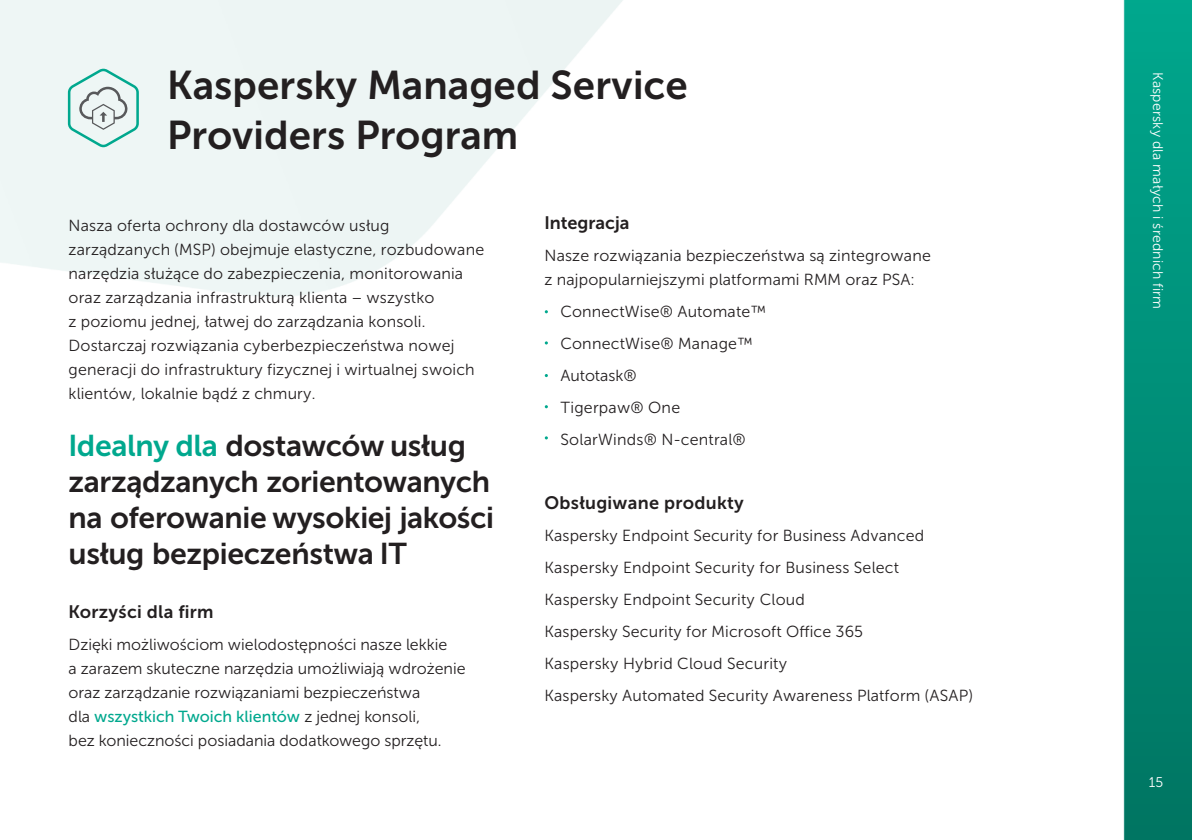
<style>
.page{position:relative;width:1192px;height:840px;background:#fff}
.page>*{position:absolute;margin:0;border:0;box-sizing:border-box;transform-origin:0 0}
.t1{font:40px/50px "Museo Sans Cyrl 700";color:#231f20}
.t2{font:30px/36px "Museo Sans Cyrl 700";letter-spacing:-.015em;color:#231f20}
.t3{font:18px "Museo Sans Cyrl 700";letter-spacing:.015em;color:#231f20}
.t4{font:16px/24px "Museo Sans Cyrl 300";letter-spacing:.01em;color:#231f20}
.t5{font:16px "Museo Sans Cyrl 500";color:#00a88e}
.t6{font:14px "Museo Sans Cyrl 300";letter-spacing:.015em;color:#fff}
.s1{color:#00a88e}
.s2{font-family:"Museo Sans Cyrl 300";color:#231f20}
</style>
<div class="page">
<img style="left:1px;top:1px;width:1190px;height:839px">
<svg style="left:545px;top:341px;width:3px;height:4px"></svg>
<svg style="left:68px;top:69px;width:71px;height:78px;background:#cae2df"></svg>
<h1 class="t1" style="left:167px;top:64px;width:522px">Kaspersky Managed Service<br>Providers Program</h1>
<p class="t6" style="left:1163px;top:72px;width:238px;rotate:90deg">Kaspersky dla małych i średnich firm</p>
<p class="t3" style="left:544px;top:216px;width:86px">Integracja</p>
<p class="t4" style="left:544px;top:245px;width:388px">Nasze rozwiązania bezpieczeństwa są zintegrowane z najpopularniejszymi platformami RMM oraz PSA:</p>
<p class="t4" style="left:560px;top:297px;width:207px;line-height:32px">ConnectWise® Automate™<br>ConnectWise® Manage™<br>Autotask®<br>Tigerpaw® One<br>SolarWinds® N-central®</p>
<p class="t4" style="left:69px;top:215px;width:417px">Nasza oferta ochrony dla dostawców usług zarządzanych (MSP) obejmuje elastyczne, rozbudowane narzędzia służące do zabezpieczenia, monitorowania oraz zarządzania infrastrukturą klienta – wszystko<br>z poziomu jednej, łatwej do zarządzania konsoli.<br>Dostarczaj rozwiązania cyberbezpieczeństwa nowej generacji do infrastruktury fizycznej i wirtualnej swoich klientów, lokalnie bądź z chmury.</p>
<h2 class="t2" style="left:69px;top:430px;width:427px"><span class="s1">Idealny dla</span> dostawców usług zarządzanych zorientowanych na oferowanie wysokiej jakości usług bezpieczeństwa IT</h2>
<p class="t3" style="left:544px;top:495px;width:201px">Obsługiwane produkty</p>
<p class="t4" style="left:544px;top:521px;width:430px;line-height:32px">Kaspersky Endpoint Security for Business Advanced Kaspersky Endpoint Security for Business Select Kaspersky Endpoint Security Cloud<br>Kaspersky Security for Microsoft Office 365<br>Kaspersky Hybrid Cloud Security<br>Kaspersky Automated Security Awareness Platform (ASAP)</p>
<p class="t3" style="left:69px;top:605px;width:147px">Korzyści dla firm</p>
<p class="t4" style="left:69px;top:634px;width:398px">Dzięki możliwościom wielodostępności nasze lekkie<br>a zarazem skuteczne narzędzia umożliwiają wdrożenie oraz zarządzanie rozwiązaniami bezpieczeństwa</p>
<p class="t5" style="left:69px;top:710px;width:353px"><span class="s2">dla</span> wszystkich Twoich klientów <span class="s2">z jednej konsoli,</span></p>
<p class="t4" style="left:69px;top:730px;width:374px">bez konieczności posiadania dodatkowego sprzętu.</p>
<p class="t6" style="left:1149px;top:777px;width:16px">15</p>
</div>
